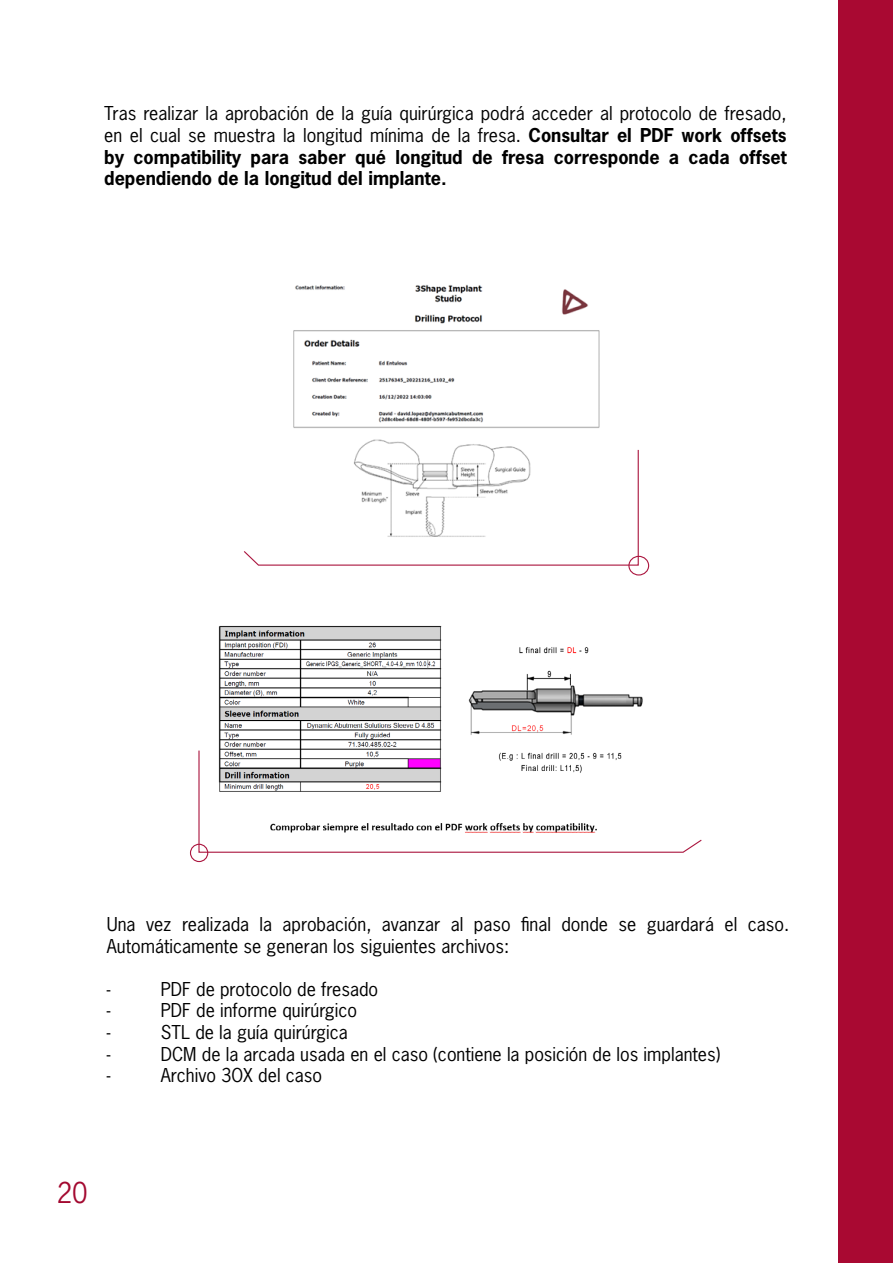
<style>
.page{position:relative;width:893px;height:1263px;background:#fff}
.page>*{position:absolute;margin:0;border:0;box-sizing:border-box;transform-origin:0 0}
.t1{font:27px "News Gothic Std";color:#a30930}
.t2{font:18px/21.6px "News Gothic Std";color:#000}
.t3{font:700 18px/21.6px "News Gothic Std";color:#000;text-align:justify}
.s1{font-weight:400}
</style>
<div class="page">
<div style="left:838px;top:0;width:55px;height:1263px;background:#a90932"></div>
<img style="left:293px;top:285px;width:307px;height:164px">
<svg style="left:244px;top:449px;width:395px;height:117px"></svg>
<div style="left:628px;top:556px;width:21px;height:19px;border:1px solid #ab163f;border-radius:50%"></div>
<img style="left:218px;top:626px;width:425px;height:123px">
<svg style="left:198px;top:749px;width:504px;height:104px"></svg>
<div style="left:190px;top:844px;width:18px;height:18px;border:1px solid #ab163f;border-radius:50%"></div>
<p class="t3" style="left:104px;top:102px;width:684px"><span class="s1">Tras realizar la aprobación de la guía quirúrgica podrá acceder al protocolo de fresado, en el cual se muestra la longitud mínima de la fresa.</span> Consultar el PDF work offsets by compatibility para saber qué longitud de fresa corresponde a cada offset dependiendo de la longitud del implante.</p>
<p class="t2" style="left:107px;top:913px;width:684px">Una vez realizada la aprobación, avanzar al paso final donde se guardará el caso.<br>Automáticamente se generan los siguientes archivos:</p>
<p class="t2" style="left:107px;top:978px;width:5px">-</p>
<p class="t2" style="left:161px;top:978px;width:219px">PDF de protocolo de fresado</p>
<p class="t2" style="left:107px;top:1000px;width:5px">-</p>
<p class="t2" style="left:161px;top:1000px;width:198px">PDF de informe quirúrgico</p>
<p class="t2" style="left:107px;top:1021px;width:5px">-</p>
<p class="t2" style="left:161px;top:1021px;width:189px">STL de la guía quirúrgica</p>
<p class="t2" style="left:107px;top:1043px;width:5px">-</p>
<p class="t2" style="left:161px;top:1043px;width:561px">DCM de la arcada usada en el caso (contiene la posición de los implantes)</p>
<p class="t2" style="left:107px;top:1064px;width:5px">-</p>
<p class="t2" style="left:161px;top:1064px;width:163px">Archivo 3OX del caso</p>
<h1 class="t1" style="left:57px;top:1176px;width:33px">20</h1>
</div>
